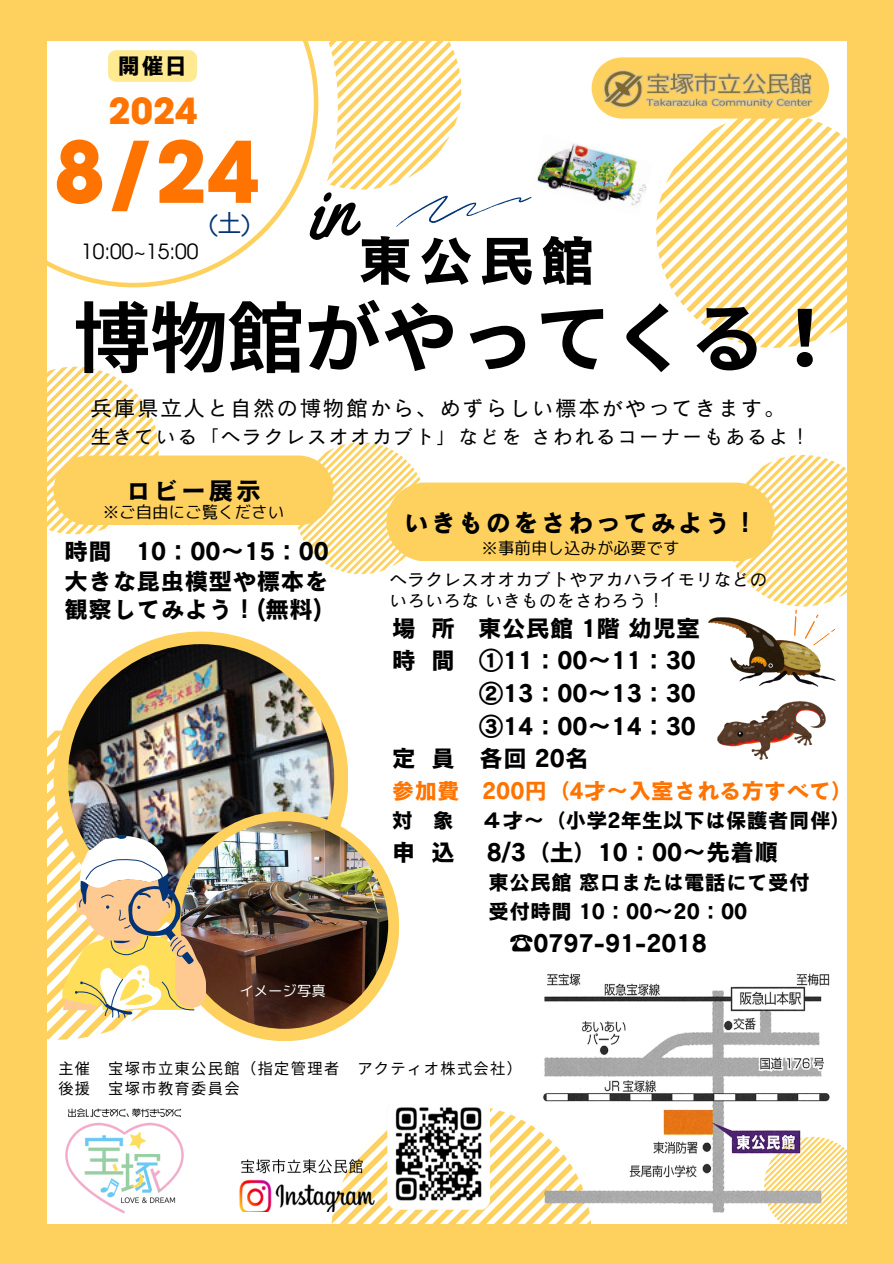
<style>
.page{position:relative;width:894px;height:1264px;background:#fff}
.page>*{position:absolute;margin:0;border:0;box-sizing:border-box;transform-origin:0 0}
.t1{font:700 83.85px "ITC Avant Garde Pro";color:#ff7300}
.t2{font:700 76.95px "Noto Sans CJ Ksc";color:#000}
.t3{font:55.5px "Canva Cezanne Pro N B";color:#000}
.t4{font:700 35.85px "ITC Avant Garde Pro";color:#ff7300}
.t5{font:25.5px "Canva Cezanne Pro N B";letter-spacing:.075em;color:#000}
.t6{font:24px/28.2px "Canva Cezanne Pro N B";color:#000}
.t7{font:24px "ITC Avant Garde Pro";color:#033576}
.t8{font:22.8px "Canva Cezanne Pro N B";color:#000}
.t9{font:22.5px "Canva Cezanne Pro N B";color:#ff7300}
.t10{font:21.6px "Canva Cezanne Pro N M";letter-spacing:.075em;color:#000}
.t11{font:21px "Canva Cezanne Pro N B";color:#000}
.t12{font:21px "ITC Avant Garde Pro";color:#000}
.t13{font:20.1px "Canva Cezanne Pro N M";letter-spacing:.075em;color:#000}
.t14{font:18px/20.2px "Canva Cezanne Pro N M";color:#000}
.t15{font:16.5px "rounded mplus 1 p regular";color:#000}
.t16{font:15.15px "Noto Sans CJ Ksc";letter-spacing:.095em;color:#000}
.t17{font:14.4px "rounded mplus 1 p regular";color:#fff}
.s1{font-family:"Noto Sans CJ Ksc"}
</style>
<div class="page">
<div style="left:0;top:1224px;width:893px;height:39px;background:#fed15e"></div>
<svg style="left:46px;top:40px;width:215px;height:247px"></svg>
<svg style="left:772px;top:1142px;width:75px;height:82px"></svg>
<div style="left:0;top:0;width:46px;height:1263px;background:#fed15e"></div>
<div style="left:0;top:0;width:893px;height:40px;background:#fed15e"></div>
<svg style="left:331px;top:1108px;width:260px;height:116px"></svg>
<svg style="left:656px;top:119px;width:191px;height:229px"></svg>
<div style="left:847px;top:0;width:46px;height:1263px;background:#fed15e"></div>
<svg style="left:591px;top:57px;width:237px;height:62px"></svg>
<img style="left:595px;top:66px;width:227px;height:49px">
<svg style="left:46px;top:730px;width:166px;height:309px"></svg>
<img style="left:534px;top:973px;width:302px;height:240px">
<img style="left:239px;top:1107px;width:250px;height:104px">
<img style="left:531px;top:143px;width:116px;height:63px">
<div style="left:53px;top:631px;width:295px;height:295px;background:#fed15e;border-radius:50%"></div>
<img style="left:68px;top:644px;width:266px;height:266px;border-radius:50%">
<div style="left:169px;top:811px;width:230px;height:230px;background:#fed15e;border-radius:50%"></div>
<img style="left:180px;top:821px;width:208px;height:207px;border-radius:50%">
<img style="left:61px;top:834px;width:145px;height:183px">
<img style="left:730px;top:651px;width:105px;height:35px">
<img style="left:717px;top:701px;width:108px;height:58px">
<img style="left:65px;top:1108px;width:118px;height:105px">
<div style="left:108px;top:50px;width:89px;height:32px;background:#ffea92;border-radius:8px"></div>
<svg style="left:46px;top:366px;width:801px;height:285px"></svg>
<svg style="left:261px;top:40px;width:270px;height:197px"></svg>
<p class="t8" style="left:117px;top:54px;width:65px">開催日</p>
<p class="t4" style="left:109px;top:98px;width:90px">2024</p>
<p class="t1" style="left:53px;top:141px;width:207px">8/24</p>
<p class="t7" style="left:209px;top:214px;width:43px">(<span class="s1">土</span>)</p>
<p class="t12" style="left:81px;top:243px;width:119px">10:00~15:00</p>
<p class="t3" style="left:357px;top:232px;width:239px">東公民館</p>
<p class="t2" style="left:73px;top:277px;width:710px">博物館がやってくる！</p>
<p class="t10" style="left:91px;top:397px;width:696px">兵庫県立人と自然の博物館から、めずらしい標本がやってきます。</p>
<h6 class="t13" style="left:91px;top:426px;width:721px">生きている「ヘラクレスオオカブト」などをさわれるコーナーもあるよ！</h6>
<p class="t5" style="left:126px;top:477px;width:134px">ロビー展示</p>
<p class="t15" style="left:103px;top:500px;width:183px">※ご自由にご覧ください</p>
<p class="t6" style="left:64px;top:537px;width:266px">時間 10：00～15：00</p>
<p class="t6" style="left:64px;top:566px;width:265px">大きな昆虫模型や標本を観察してみよう！(無料)</p>
<p class="t17" style="left:239px;top:980px;width:88px">イメージ写真</p>
<p class="t5" style="left:403px;top:509px;width:356px">いきものをさわってみよう！</p>
<h6 class="t15" style="left:481px;top:536px;width:199px">※事前申し込みが必要です</h6>
<p class="t14" style="left:389px;top:569px;width:380px">ヘラクレスオオカブトやアカハライモリなどのいろいろないきものをさわろう！</p>
<p class="t6" style="left:392px;top:613px;width:309px">場 所 東公民館 1階幼児室</p>
<p class="t6" style="left:392px;top:646px;width:305px">時 間 ①11：00～11：30</p>
<h5 class="t6" style="left:479px;top:678px;width:218px">②13：00～13：30</h5>
<h2 class="t6" style="left:479px;top:711px;width:218px">③14：00～14：30</h2>
<p class="t6" style="left:392px;top:744px;width:198px">定 員 各回 20名</p>
<p class="t9" style="left:392px;top:779px;width:463px">参加費 200円（4才～入室される方すべて）</p>
<p class="t11" style="left:392px;top:809px;width:63px">対 象</p>
<p class="t11" style="left:481px;top:809px;width:372px">４才～（小学2年生以下は保護者同伴）</p>
<p class="t6" style="left:392px;top:837px;width:65px">申 込</p>
<p class="t6" style="left:486px;top:837px;width:293px">8/3（土）10：00～先着順</p>
<p class="t11" style="left:488px;top:871px;width:323px">東公民館窓口または電話にて受付</p>
<p class="t11" style="left:488px;top:900px;width:261px">受付時間 10：00～20：00</p>
<h3 class="t6" style="left:509px;top:928px;width:199px">☎0797-91-2018</h3>
<h1 class="t16" style="left:58px;top:1056px;width:32px">主催</h1>
<h1 class="t16" style="left:108px;top:1056px;width:415px">宝塚市立東公民館（指定管理者 アクティオ株式会社）</h1>
<p class="t16" style="left:58px;top:1076px;width:182px">後援 宝塚市教育委員会</p>
</div>
